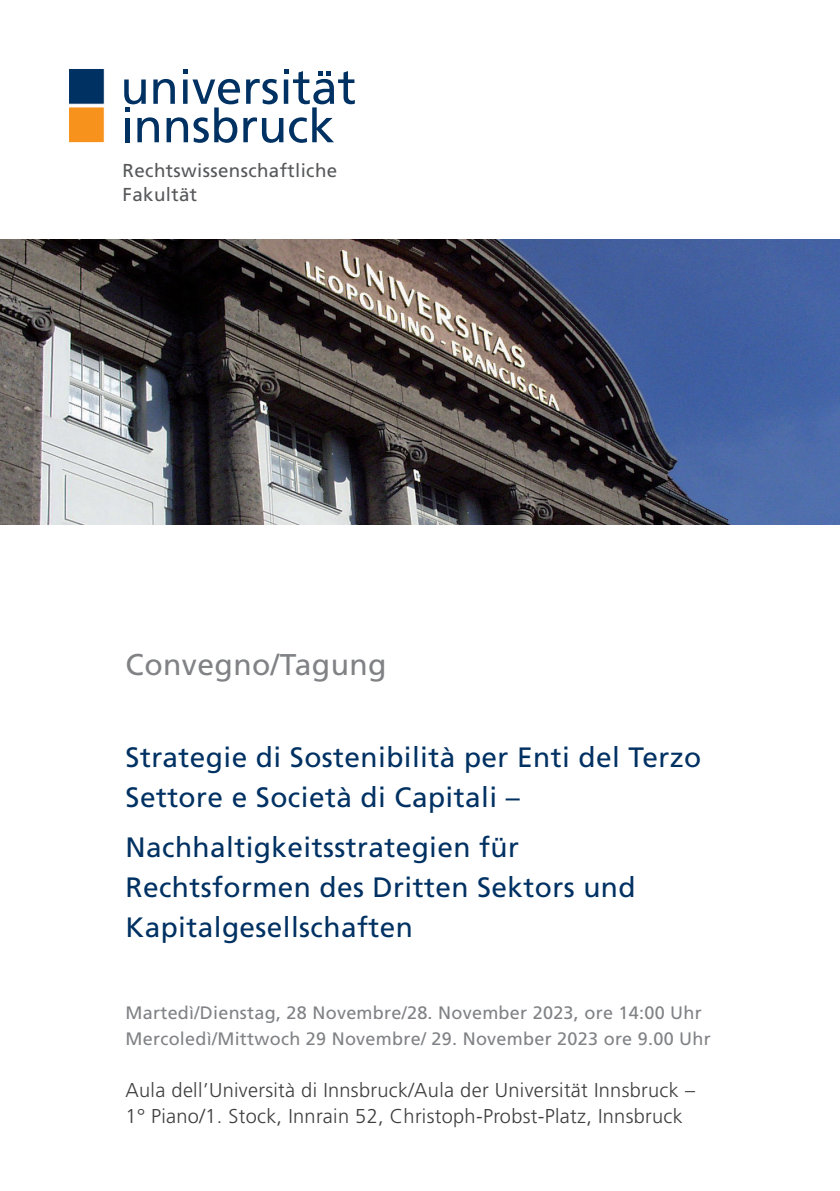
<style>
.page{position:relative;width:840px;height:1191px;background:#fff}
.page>*{position:absolute;margin:0;border:0;box-sizing:border-box;transform-origin:0 0}
.t1{font:30px "Frutiger LT Pro";letter-spacing:.015em;color:#808285}
.t2{font:28px/40px "Frutiger LT Pro";letter-spacing:.015em;color:#003163}
.t3{font:300 20px/26px "Frutiger LT Pro";letter-spacing:.015em;color:#3e3e3f}
.t4{font:18.8px/24.4px "Frutiger LT Pro";letter-spacing:.02em;color:#57585a}
.t5{font:18px/26px "Frutiger LT Pro";letter-spacing:.015em;color:#808285}
</style>
<div class="page">
<svg style="left:69px;top:69px;width:36px;height:74px;background:#877051"></svg>
<svg style="left:124px;top:69px;width:230px;height:74px"></svg>
<img style="left:0;top:240px;width:839px;height:284px">
<p class="t4" style="left:123px;top:158px;width:216px">Rechtswissenschaftliche<br>Fakultät</p>
<p class="t1" style="left:125px;top:646px;width:262px">Convegno/Tagung</p>
<p class="t2" style="left:125px;top:737px;width:577px">Strategie di Sostenibilità per Enti del Terzo<br>Settore e Società di Capitali –</p>
<p class="t2" style="left:125px;top:827px;width:511px">Nachhaltigkeitsstrategien für<br>Rechtsformen des Dritten Sektors und<br>Kapitalgesellschaften</p>
<p class="t5" style="left:125px;top:999px;width:586px">Martedì/Dienstag, 28 Novembre/28. November 2023, ore 14:00 Uhr<br>Mercoledì/Mittwoch 29 Novembre/ 29. November 2023 ore 9.00 Uhr</p>
<p class="t3" style="left:125px;top:1077px;width:570px">Aula dell’Università di Innsbruck/Aula der Universität Innsbruck –<br>1° Piano/1. Stock, Innrain 52, Christoph-Probst-Platz, Innsbruck</p>
</div>
